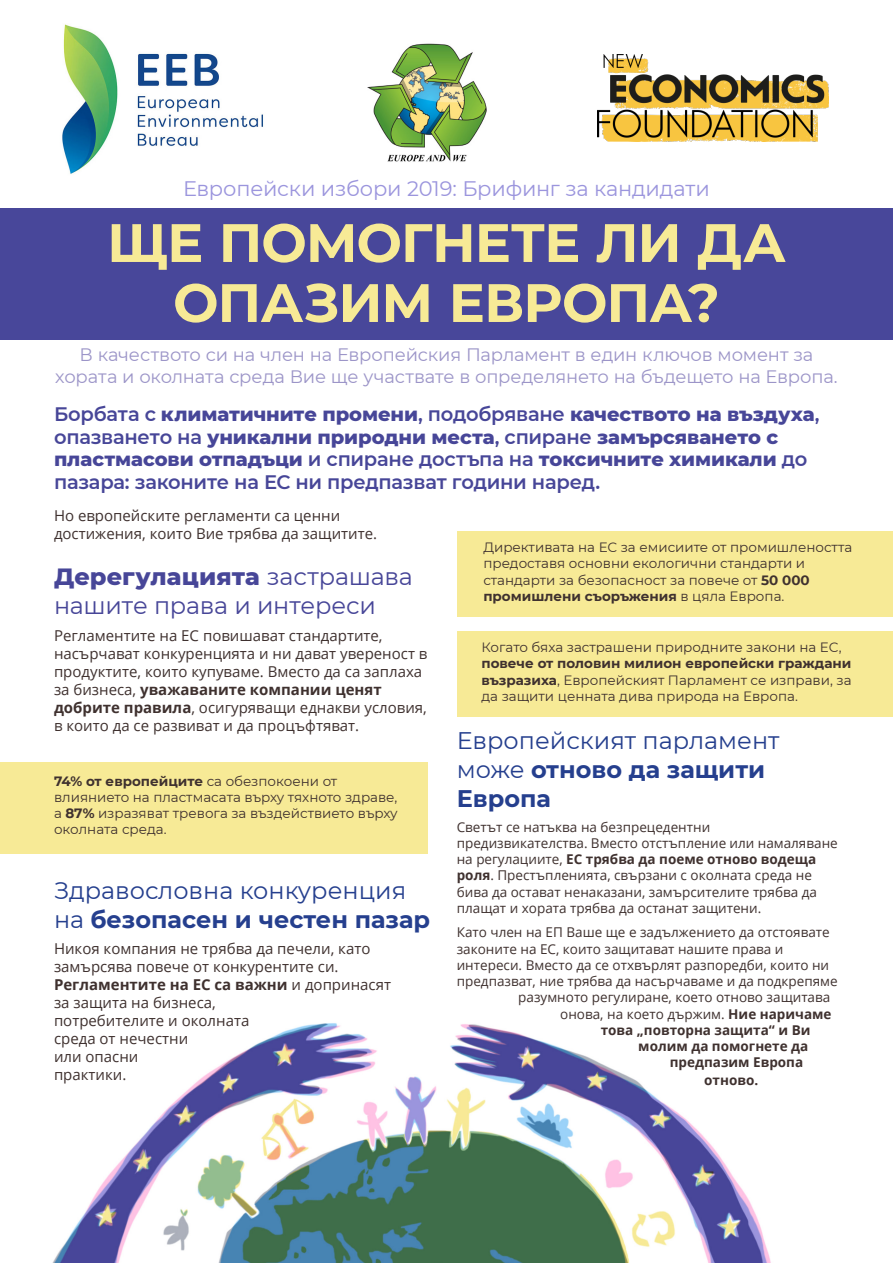
<style>
.page{position:relative;width:893px;height:1263px;background:#fff}
.page>*{position:absolute;margin:0;border:0;box-sizing:border-box;transform-origin:0 0}
.t1{font:700 54px/60px "Montserrat";letter-spacing:-.02em;color:#f7ea96;text-align:center}
.t2{font:24px/28.8px "Montserrat";color:#253f8e}
.t3{font:24px/28.8px "Montserrat";letter-spacing:-.01em;color:#474698}
.t4{font:21px "Montserrat";letter-spacing:-.01em;color:#9b95dd}
.t5{font:800 19.5px/22.5px "Montserrat";letter-spacing:-.005em;color:#474698}
.t6{font:18px/21.6px "Montserrat";letter-spacing:-.01em;color:#9c95c8;text-align:center}
.Paragraph_Style_2{font:15px/18px "Open Sans";color:#3f312f}
.Paragraph_Style_3{font:13.5px/16.2px "Open Sans";color:#3f312f}
.t7{font:13.5px/16.2px "Montserrat";color:#3f312f}
.Paragraph_Style_3-2{font:700 13.5px "Open Sans";color:#3f312f}
.s1{font-weight:600}
.s2{font-weight:800}
.s3{font-weight:700}
</style>
<div class="page">
<img style="left:52px;top:616px;width:746px;height:647px">
<img style="left:62px;top:24px;width:201px;height:150px">
<div style="left:0;top:208px;width:893px;height:132px;background:#48479a"></div>
<img style="left:598px;top:54px;width:230px;height:87px">
<div style="left:0;top:762px;width:427px;height:92px;background:#f7ea96"></div>
<div style="left:457px;top:531px;width:436px;height:85px;background:#f7ea96"></div>
<div style="left:457px;top:631px;width:436px;height:86px;background:#f7ea96"></div>
<img style="left:368px;top:43px;width:119px;height:119px">
<p class="t4" style="left:183px;top:175px;width:528px">Европейски избори 2019: Брифинг за кандидати</p>
<p class="t1" style="left:107px;top:210px;width:680px">ЩЕ ПОМОГНЕТЕ ЛИ ДА<br>ОПАЗИМ ЕВРОПА?</p>
<p class="t6" style="left:55px;top:343px;width:784px">В качеството си на член на Европейския Парламент в един ключов момент за хората и околната среда Вие ще участвате в определянето на бъдещето на Европа.</p>
<p class="t5" style="left:54px;top:402px;width:767px"><span class="s1">Борбата с</span> климатичните промени<span class="s1">, подобряване</span> качеството на въздуха<span class="s1">, опазването на</span> уникални природни места<span class="s1">, спиране</span> замърсяването с пластмасови отпадъци <span class="s1">и спиране достъпа на</span> токсичните химикали <span class="s1">до пазара: законите на ЕС ни предпазват години наред.</span></p>
<p class="Paragraph_Style_2" style="left:54px;top:507px;width:325px">Но европейските регламенти са ценни достижения, които Вие трябва да защитите.</p>
<p class="t3" style="left:54px;top:561px;width:360px"><span class="s2">Дерегулацията</span> застрашава нашите права и интереси</p>
<p class="Paragraph_Style_2" style="left:54px;top:626px;width:375px">Регламентите на ЕС повишават стандартите, насърчават конкуренцията и ни дават увереност в продуктите, които купуваме. Вместо да са заплаха за бизнеса, <span class="s3">уважаваните компании ценят добрите правила</span>, осигуряващи еднакви условия, в които да се развиват и да процъфтяват.</p>
<p class="t7" style="left:54px;top:772px;width:345px"><span class="s3">74% от европейците</span> са обезпокоени от влиянието на пластмасата върху тяхното здраве, а <span class="s3">87%</span> изразяват тревога за въздействието върху околната среда.</p>
<p class="t2" style="left:54px;top:875px;width:378px">Здравословна конкуренция на <span class="s3">безопасен и честен пазар</span></p>
<p class="Paragraph_Style_2" style="left:54px;top:940px;width:338px">Никоя компания не трябва да печели, като замърсява повече от конкурентите си.<br><span class="s3">Регламентите на ЕС са важни</span> и допринасят за защита на бизнеса,<br>потребителите и околната<br>среда от нечестни<br>или опасни<br>практики.</p>
<p class="t7" style="left:483px;top:539px;width:370px">Директивата на ЕС за емисиите от промишлеността предоставя основни екологични стандарти и стандарти за безопасност за повече от <span class="s3">50 000 промишлени съоръжения</span> в цяла Европа.</p>
<p class="t7" style="left:481px;top:639px;width:372px">Когато бяха застрашени природните закони на ЕС, <span class="s3">повече от половин милион европейски граждани възразиха</span>, Европейският Парламент се изправи, за да защити ценната дива природа на Европа.</p>
<p class="t2" style="left:457px;top:726px;width:324px">Европейският парламент може <span class="s3">отново да защити<br>Европа</span></p>
<p class="Paragraph_Style_3" style="left:457px;top:818px;width:383px">Светът се натъква на безпрецедентни предизвикателства. Вместо отстъпление или намаляване на регулациите, <span class="s3">ЕС трябва да поеме отново водеща роля</span>. Престъпленията, свързани с околната среда не бива да остават ненаказани, замърсителите трябва да плащат и хората трябва да останат защитени.</p>
<p class="Paragraph_Style_3" style="left:457px;top:924px;width:375px">Като член на ЕП Ваше ще е задължението да отстоявате</p>
<p class="Paragraph_Style_3" style="left:457px;top:940px;width:328px">законите на ЕС, които защитават нашите права и</p>
<p class="Paragraph_Style_3" style="left:457px;top:956px;width:374px">интереси. Вместо да се отхвърлят разпоредби, които ни</p>
<p class="Paragraph_Style_3" style="left:457px;top:973px;width:383px">предпазват, ние трябва да насърчаваме и да подкрепяме</p>
<p class="Paragraph_Style_3" style="left:518px;top:989px;width:314px">разумното регулиране, което отново защитава</p>
<p class="Paragraph_Style_3" style="left:560px;top:1005px;width:273px">онова, на което държим. <span class="s3">Ние наричаме</span></p>
<p class="Paragraph_Style_3-2" style="left:601px;top:1020px;width:211px">това „повторна защита“ и Ви</p>
<p class="Paragraph_Style_3-2" style="left:638px;top:1036px;width:172px">молим да помогнете да</p>
<p class="Paragraph_Style_3-2" style="left:670px;top:1053px;width:135px">предпазим Европа</p>
<p class="Paragraph_Style_3-2" style="left:704px;top:1071px;width:55px">отново.</p>
</div>
